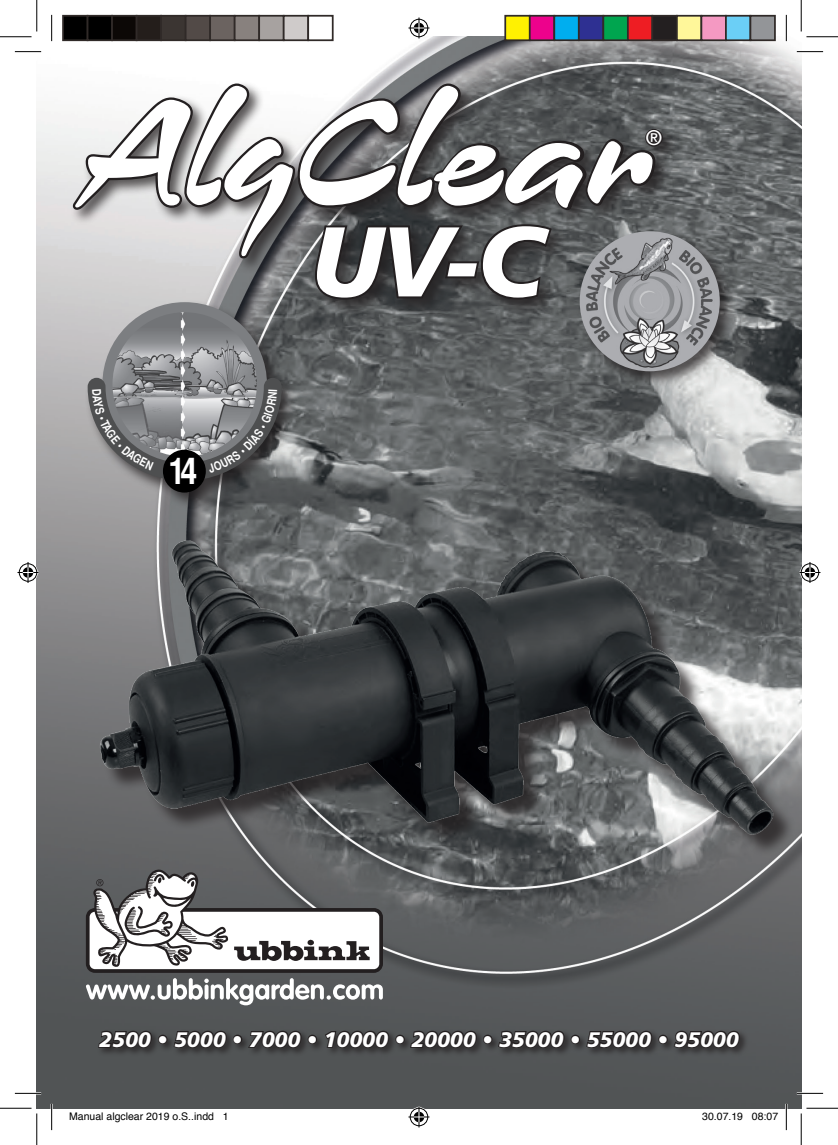
<style>
.page{position:relative;width:838px;height:1145px;background:#fff}
.page>*{position:absolute;margin:0;border:0;box-sizing:border-box;transform-origin:0 0}
.t1{font:153.3px "Ubbink Zennor";letter-spacing:-.035em;color:#fff}
.t2{font:italic 900 98.88px "Frutiger";color:#fff}
.t3{font:700 condensed 36.93px "Helvetica";color:#fff}
.t4{font:21.18px "Frutiger";color:#fff}
.t5{font:italic 900 21px "Frutiger";color:#fff}
.t6{font:10.5px "Helvetica";color:#000}
</style>
<div class="page">
<img style="left:37px;top:37px;width:764px;height:1071px">
<div style="left:71px;top:81px;width:665px;height:428px;background:#231f20;opacity:.75"></div>
<div style="left:163px;top:450px;width:43px;height:43px;background:#000;border-radius:50%"></div>
<img style="left:579px;top:231px;width:140px;height:140px;border-radius:70px">
<img style="left:86px;top:526px;width:713px;height:351px">
<svg style="left:86px;top:870px;width:297px;height:135px"></svg>
<div style="left:96px;top:1029px;width:652px;height:28px;background:#231f20;opacity:.75"></div>
<svg style="left:97px;top:1030px;width:56px;height:19px"></svg>
<div style="left:158px;top:1035px;width:9px;height:9px;border:2px solid #231f20;border-radius:50%"></div>
<svg style="left:172px;top:1030px;width:56px;height:19px"></svg>
<div style="left:233px;top:1035px;width:9px;height:9px;border:2px solid #231f20;border-radius:50%"></div>
<svg style="left:246px;top:1030px;width:56px;height:19px"></svg>
<div style="left:307px;top:1035px;width:10px;height:9px;border:2px solid #231f20;border-radius:50%"></div>
<svg style="left:323px;top:1030px;width:67px;height:19px"></svg>
<div style="left:395px;top:1035px;width:10px;height:9px;border:2px solid #231f20;border-radius:50%"></div>
<svg style="left:409px;top:1030px;width:69px;height:19px"></svg>
<div style="left:483px;top:1035px;width:9px;height:9px;border:2px solid #231f20;border-radius:50%"></div>
<svg style="left:496px;top:1030px;width:69px;height:19px"></svg>
<div style="left:570px;top:1035px;width:10px;height:9px;border:2px solid #231f20;border-radius:50%"></div>
<svg style="left:585px;top:1030px;width:68px;height:19px"></svg>
<div style="left:658px;top:1035px;width:9px;height:9px;border:2px solid #231f20;border-radius:50%"></div>
<svg style="left:672px;top:1030px;width:68px;height:19px"></svg>
<hr style="left:15px;top:51px;width:26px;height:2px;background:#fff">
<hr style="left:796px;top:51px;width:27px;height:2px;background:#fff">
<hr style="left:15px;top:1092px;width:26px;height:2px;background:#fff">
<hr style="left:796px;top:1092px;width:27px;height:2px;background:#fff">
<hr style="left:51px;top:15px;width:2px;height:26px;background:#fff">
<hr style="left:51px;top:1104px;width:2px;height:26px;background:#fff">
<hr style="left:785px;top:15px;width:2px;height:26px;background:#fff">
<hr style="left:785px;top:1104px;width:2px;height:26px;background:#fff">
<svg style="left:15px;top:51px;width:26px;height:1px"></svg>
<svg style="left:796px;top:51px;width:27px;height:1px"></svg>
<svg style="left:15px;top:1093px;width:26px;height:1px"></svg>
<svg style="left:796px;top:1093px;width:27px;height:1px"></svg>
<svg style="left:51px;top:15px;width:1px;height:26px"></svg>
<svg style="left:51px;top:1104px;width:1px;height:26px"></svg>
<svg style="left:786px;top:15px;width:1px;height:26px"></svg>
<svg style="left:786px;top:1104px;width:1px;height:26px"></svg>
<hr style="left:0;top:36px;width:32px;height:1px;background:#000">
<hr style="left:806px;top:36px;width:31px;height:1px;background:#000">
<hr style="left:0;top:1108px;width:32px;height:1px;background:#000">
<hr style="left:806px;top:1108px;width:31px;height:1px;background:#000">
<hr style="left:36px;top:0;width:1px;height:31px;background:#000">
<hr style="left:36px;top:1113px;width:1px;height:32px;background:#000">
<hr style="left:800px;top:0;width:1px;height:31px;background:#000">
<hr style="left:800px;top:1113px;width:1px;height:32px;background:#000">
<svg style="left:408px;top:18px;width:21px;height:21px"></svg>
<svg style="left:408px;top:1106px;width:21px;height:21px"></svg>
<svg style="left:18px;top:562px;width:21px;height:21px"></svg>
<svg style="left:799px;top:562px;width:21px;height:21px"></svg>
<div style="left:63px;top:16px;width:25px;height:24px;background:#000"></div>
<div style="left:62px;top:15px;width:26px;height:26px;border:2px solid #302a28"></div>
<div style="left:88px;top:16px;width:24px;height:24px;background:#000"></div>
<div style="left:87px;top:15px;width:26px;height:26px;border:2px solid #302a28"></div>
<div style="left:112px;top:16px;width:25px;height:24px;background:#0c0806"></div>
<div style="left:111px;top:15px;width:26px;height:26px;border:2px solid #302a28"></div>
<div style="left:137px;top:16px;width:24px;height:24px;background:#241e1b"></div>
<div style="left:136px;top:15px;width:26px;height:26px;border:2px solid #302a28"></div>
<div style="left:161px;top:16px;width:25px;height:24px;background:#3b3532"></div>
<div style="left:160px;top:15px;width:26px;height:26px;border:2px solid #302a28"></div>
<div style="left:186px;top:16px;width:24px;height:24px;background:#524a47"></div>
<div style="left:185px;top:15px;width:26px;height:26px;border:2px solid #302a28"></div>
<div style="left:210px;top:16px;width:25px;height:24px;background:#6b6360"></div>
<div style="left:209px;top:15px;width:26px;height:26px;border:2px solid #302a28"></div>
<div style="left:235px;top:16px;width:24px;height:24px;background:#88817e"></div>
<div style="left:234px;top:15px;width:26px;height:26px;border:2px solid #302a28"></div>
<div style="left:259px;top:16px;width:25px;height:24px;background:#a7a2a0"></div>
<div style="left:258px;top:15px;width:26px;height:26px;border:2px solid #302a28"></div>
<div style="left:284px;top:16px;width:24px;height:24px;background:#cfcbca"></div>
<div style="left:283px;top:15px;width:26px;height:26px;border:2px solid #302a28"></div>
<div style="left:308px;top:16px;width:25px;height:24px;background:#fff"></div>
<div style="left:307px;top:15px;width:26px;height:26px;border:2px solid #302a28"></div>
<div style="left:505px;top:16px;width:24px;height:24px;background:#fff101"></div>
<div style="left:504px;top:15px;width:26px;height:26px;border:2px solid #302a28"></div>
<div style="left:529px;top:16px;width:25px;height:24px;background:#ed028c"></div>
<div style="left:529px;top:15px;width:26px;height:26px;border:2px solid #302a28"></div>
<div style="left:554px;top:16px;width:24px;height:24px;background:#00aeef"></div>
<div style="left:553px;top:15px;width:26px;height:26px;border:2px solid #302a28"></div>
<div style="left:578px;top:16px;width:25px;height:24px;background:#2e3092"></div>
<div style="left:578px;top:15px;width:26px;height:26px;border:2px solid #302a28"></div>
<div style="left:603px;top:16px;width:24px;height:24px;background:#00a54f"></div>
<div style="left:602px;top:15px;width:26px;height:26px;border:2px solid #302a28"></div>
<div style="left:627px;top:16px;width:25px;height:24px;background:#ee1d23"></div>
<div style="left:627px;top:15px;width:26px;height:26px;border:2px solid #302a28"></div>
<div style="left:652px;top:16px;width:24px;height:24px;background:#231f20"></div>
<div style="left:651px;top:15px;width:26px;height:26px;border:2px solid #302a28"></div>
<div style="left:676px;top:16px;width:25px;height:24px;background:#fff79a"></div>
<div style="left:676px;top:15px;width:26px;height:26px;border:2px solid #302a28"></div>
<div style="left:701px;top:16px;width:24px;height:24px;background:#f499c2"></div>
<div style="left:700px;top:15px;width:26px;height:26px;border:2px solid #302a28"></div>
<div style="left:725px;top:16px;width:25px;height:24px;background:#6bcff6"></div>
<div style="left:725px;top:15px;width:26px;height:26px;border:2px solid #302a28"></div>
<div style="left:750px;top:16px;width:24px;height:24px;background:#939598"></div>
<div style="left:749px;top:15px;width:26px;height:26px;border:2px solid #302a28"></div>
<svg style="left:73px;top:84px;width:589px;height:397px;background:#727374"></svg>
<h1 class="t1" style="left:85px;top:68px;width:568px">AlgClear</h1>
<p class="t4" style="left:645px;top:125px;width:18px">®</p>
<h2 class="t2" style="left:311px;top:203px;width:233px">UV-C</h2>
<h3 class="t3" style="left:168px;top:449px;width:31px">14</h3>
<p class="t5" style="left:99px;top:1027px;width:640px">2500 • 5000 • 7000 • 10000 • 20000 • 35000 • 55000 • 95000</p>
<p class="t6" style="left:69px;top:1108px;width:161px">Manual algclear 2019 o.S..indd 1</p>
<p class="t6" style="left:702px;top:1108px;width:77px">30.07.19 08:07</p>
</div>
